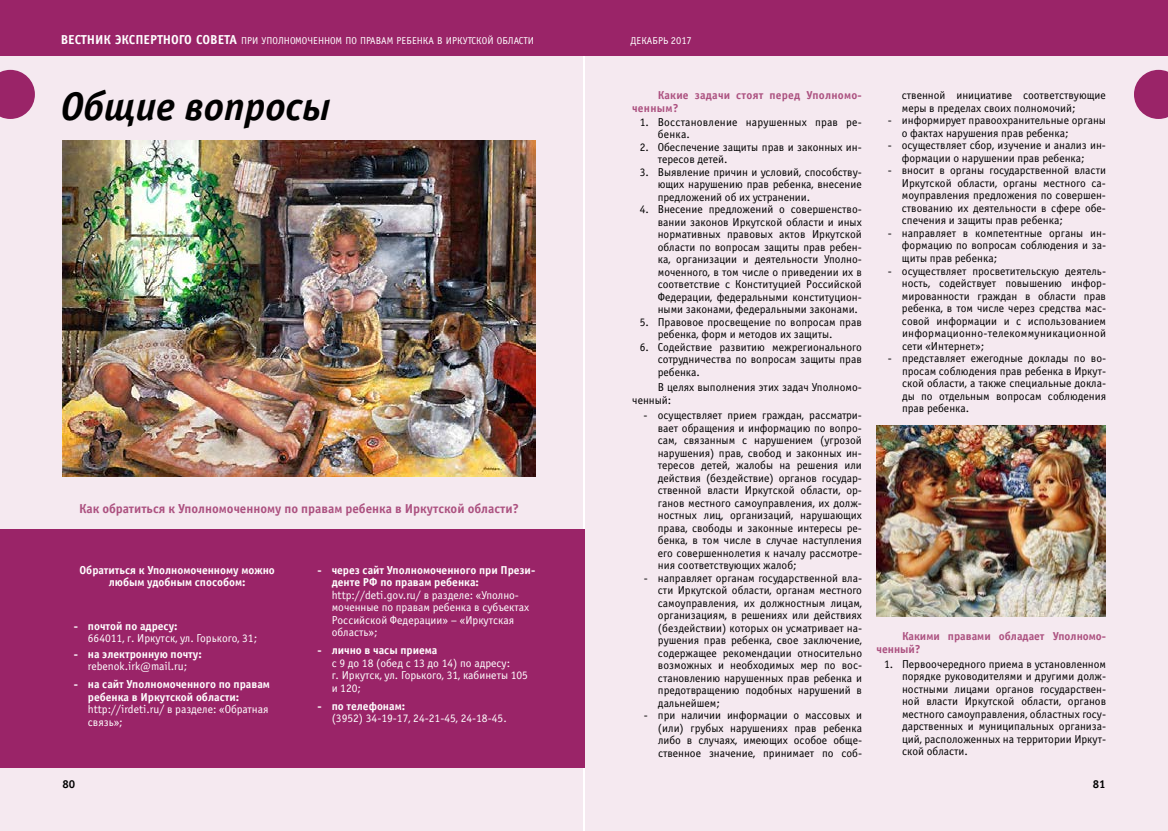
<style>
.page{position:relative;width:1168px;height:831px;background:#fff}
.page>*{position:absolute;margin:0;border:0;box-sizing:border-box;transform-origin:0 0}
.t1{font:italic 700 40px "Officina Sans C";color:#000}
.t2{font:700 13px "Officina Sans C";color:#ac5180}
.t3{font:11.5px/12.5px "Officina Sans C";color:#000;text-align:justify}
.t4{font:11.5px/12.5px "Officina Sans C";color:#fff}
.t5{font:700 11.5px/12.5px "Officina Sans C";color:#fff}
.t6{font:11.5px/12.5px "Officina Sans C";letter-spacing:.02em;color:#000}
.t7{font:700 11.5px/12.5px "Officina Sans C";letter-spacing:.02em;color:#ac5180}
.t8{font:700 11.5px/12.5px "Officina Sans C";color:#ac5180}
.t9{font:700 11.5px "Officina Sans C";color:#000}
.t10{font:10px "Officina Sans C";color:#fff}
.s1{font-weight:700;font-size:13px}
.s2{font-size:10.5px}
</style>
<div class="page">
<div style="left:0;top:0;width:583px;height:831px;background:#f5e9f0"></div>
<div style="left:585px;top:0;width:583px;height:831px;background:#f5e9f0"></div>
<div style="left:0;top:0;width:584px;height:56px;background:#9a2468"></div>
<div style="left:585px;top:0;width:583px;height:56px;background:#9a2468"></div>
<svg style="left:0;top:70px;width:35px;height:49px;background:#a8437d"></svg>
<svg style="left:1134px;top:70px;width:34px;height:49px;background:#a8437d"></svg>
<div style="left:0;top:529px;width:585px;height:238px;background:#9a2468"></div>
<img style="left:62px;top:140px;width:474px;height:336px">
<img style="left:876px;top:425px;width:230px;height:192px">
<p class="t10" style="left:61px;top:35px;width:475px"><span class="s1">ВЕСТНИК ЭКСПЕРТНОГО СОВЕТА</span> ПРИ УПОЛНОМОЧЕННОМ ПО ПРАВАМ РЕБЕНКА В ИРКУТСКОЙ ОБЛАСТИ</p>
<h1 class="t1" style="left:61px;top:84px;width:272px">Общие вопросы</h1>
<p class="t2" style="left:79px;top:501px;width:441px">Как обратиться к Уполномоченному по правам ребенка в Иркутской области?</p>
<p class="t5" style="left:79px;top:563px;width:197px;text-align:center">Обратиться к Уполномоченному можно любым удобным способом:</p>
<p class="t5" style="left:74px;top:619px;width:105px">- почтой по адресу:</p>
<p class="t4" style="left:88px;top:632px;width:171px">664011, г. Иркутск, ул. Горького, 31;</p>
<p class="t5" style="left:74px;top:647px;width:130px">- на электронную почту:</p>
<p class="t4" style="left:88px;top:660px;width:101px">rebenok.irk@mail.ru;</p>
<p class="t5" style="left:88px;top:678px;width:184px;text-indent:-14px">- на сайт Уполномоченного по правам ребенка в Иркутской области:</p>
<p class="t4" style="left:88px;top:703px;width:182px">http://irdeti.ru/ в разделе: «Обратная связь»;</p>
<p class="t5" style="left:332px;top:563px;width:205px;text-indent:-14px">- через сайт Уполномоченного при Прези&shy;денте РФ по правам ребенка:</p>
<p class="t4" style="left:332px;top:588px;width:199px">http://deti.gov.ru/ в разделе: «Уполно&shy;моченные по правам ребенка в субъектах<br>Российской Федерации» – «Иркутская область»;</p>
<p class="t5" style="left:317px;top:644px;width:121px">- лично в часы приема</p>
<p class="t4" style="left:332px;top:657px;width:198px">с 9 до 18 (обед с 13 до 14) по адресу:<br>г. Иркутск, ул. Горького, 31, кабинеты 105 и 120;</p>
<p class="t5" style="left:317px;top:700px;width:89px">- по телефонам:</p>
<p class="t4" style="left:332px;top:712px;width:177px">(3952) 34-19-17, 24-21-45, 24-18-45.</p>
<p class="t10" style="left:630px;top:35px;width:63px">ДЕКАБРЬ <span class="s2">2017</span></p>
<p class="t7" style="left:632px;top:89px;width:231px;text-indent:26px">Какие задачи стоят перед Уполномо&shy;ченным?</p>
<p class="t6" style="left:658px;top:116px;width:206px;text-indent:-18px">1. Восстановление нарушенных прав ре&shy;бенка.</p>
<p class="t3" style="left:658px;top:141px;width:206px;text-indent:-18px">2. Обеспечение защиты прав и законных ин&shy;тересов детей.</p>
<p class="t3" style="left:658px;top:166px;width:206px;text-indent:-18px">3. Выявление причин и условий, способству&shy;ющих нарушению прав ребенка, внесение предложений об их устранении.</p>
<p class="t3" style="left:658px;top:203px;width:206px;text-indent:-18px">4. Внесение предложений о совершенство&shy;вании законов Иркутской области и иных нормативных правовых актов Иркутской области по вопросам защиты прав ребен&shy;ка, организации и деятельности Уполно&shy;моченного, в том числе о приведении их в соответствие с Конституцией Российской Федерации, федеральными конституцион&shy;ными законами, федеральными законами.</p>
<p class="t3" style="left:658px;top:316px;width:206px;text-indent:-18px">5. Правовое просвещение по вопросам прав ребенка, форм и методов их защиты.</p>
<p class="t3" style="left:658px;top:341px;width:206px;text-indent:-18px">6. Содействие развитию межрегионального сотрудничества по вопросам защиты прав ребенка.</p>
<p class="t3" style="left:632px;top:381px;width:231px;text-indent:25px">В целях выполнения этих задач Уполномо&shy;ченный:</p>
<p class="t3" style="left:658px;top:409px;width:206px;text-indent:-14px">- осуществляет прием граждан, рассматри&shy;вает обращения и информацию по вопро&shy;сам, связанным с нарушением (угрозой нарушения) прав, свобод и законных ин&shy;тересов детей, жалобы на решения или действия (бездействие) органов государ&shy;ственной власти Иркутской области, ор&shy;ганов местного самоуправления, их долж&shy;ностных лиц, организаций, нарушающих права, свободы и законные интересы ре&shy;бенка, в том числе в случае наступления его совершеннолетия к началу рассмотре&shy;ния соответствующих жалоб;</p>
<p class="t3" style="left:658px;top:571px;width:206px;text-indent:-14px">- направляет органам государственной вла&shy;сти Иркутской области, органам местного самоуправления, их должностным лицам, организациям, в решениях или действиях (бездействии) которых он усматривает на&shy;рушения прав ребенка, свое заключение, содержащее рекомендации относительно возможных и необходимых мер по вос&shy;становлению нарушенных прав ребенка и предотвращению подобных нарушений в дальнейшем;</p>
<p class="t3" style="left:658px;top:709px;width:206px;text-indent:-14px">- при наличии информации о массовых и (или) грубых нарушениях прав ребенка либо в случаях, имеющих особое обще&shy;ственное значение, принимает по соб-</p>
<p class="t3" style="left:902px;top:89px;width:206px">ственной инициативе соответствующие меры в пределах своих полномочий;</p>
<p class="t3" style="left:902px;top:114px;width:206px;text-indent:-14px">- информирует правоохранительные органы о фактах нарушения прав ребенка;</p>
<p class="t3" style="left:902px;top:139px;width:206px;text-indent:-14px">- осуществляет сбор, изучение и анализ ин&shy;формации о нарушении прав ребенка;</p>
<p class="t3" style="left:902px;top:164px;width:206px;text-indent:-14px">- вносит в органы государственной власти Иркутской области, органы местного са&shy;моуправления предложения по совершен&shy;ствованию их деятельности в сфере обе&shy;спечения и защиты прав ребенка;</p>
<p class="t3" style="left:902px;top:227px;width:206px;text-indent:-14px">- направляет в компетентные органы ин&shy;формацию по вопросам соблюдения и за&shy;щиты прав ребенка;</p>
<p class="t3" style="left:902px;top:264px;width:206px;text-indent:-14px">- осуществляет просветительскую деятель&shy;ность, содействует повышению инфор&shy;мированности граждан в области прав ребенка, в том числе через средства мас&shy;совой информации и с использованием информационно-телекоммуникационной сети «Интернет»;</p>
<p class="t3" style="left:902px;top:352px;width:206px;text-indent:-14px">- представляет ежегодные доклады по во&shy;просам соблюдения прав ребенка в Иркут&shy;ской области, а также специальные докла&shy;ды по отдельным вопросам соблюдения прав ребенка.</p>
<p class="t8" style="left:876px;top:630px;width:231px;text-indent:26px">Какими правами обладает Уполномо&shy;ченный?</p>
<p class="t3" style="left:902px;top:658px;width:206px;text-indent:-18px">1. Первоочередного приема в установленном порядке руководителями и другими долж&shy;ностными лицами органов государствен&shy;ной власти Иркутской области, органов местного самоуправления, областных госу&shy;дарственных и муниципальных организа&shy;ций, расположенных на территории Иркут&shy;ской области.</p>
<p class="t9" style="left:62px;top:778px;width:14px">80</p>
<p class="t9" style="left:1093px;top:778px;width:14px">81</p>
</div>
